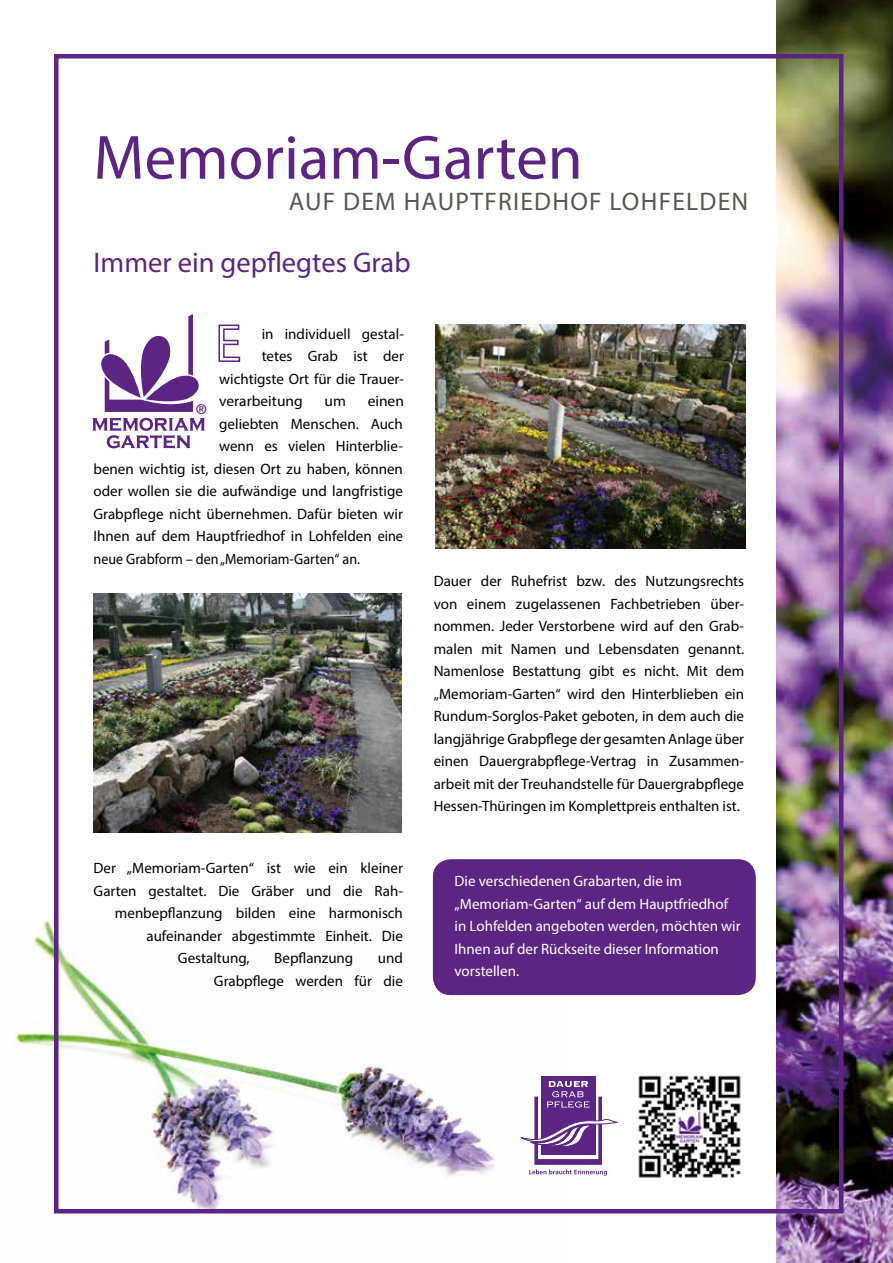
<style>
.page{position:relative;width:893px;height:1263px;background:#fff}
.page>*{position:absolute;margin:0;border:0;box-sizing:border-box;transform-origin:0 0}
.t1{font:63px "Myriad Pro";color:#5c2483}
.t2{font:28.5px "Myriad Pro";color:#5c2483}
.t3{font:25.5px "Myriad Pro";letter-spacing:.05em;color:#575756}
.t4{font:15px/22.5px "Myriad Pro";color:#000;text-align:right}
.t5{font:15px/22.5px "Myriad Pro";color:#fff}
.t6{font:15px "Myriad Pro";color:#000;scale:.94 1}
.t7{font:13.95px "Frutiger";color:#5c2483}
</style>
<div class="page">
<img style="left:776px;top:0;width:117px;height:1263px">
<img style="left:15px;top:919px;width:551px;height:295px">
<div style="left:54px;top:54px;width:789px;height:1159px;border:4px solid #5c2483"></div>
<svg style="left:218px;top:324px;width:23px;height:38px"></svg>
<svg style="left:92px;top:314px;width:113px;height:135px"></svg>
<img style="left:94px;top:593px;width:308px;height:240px">
<img style="left:435px;top:325px;width:311px;height:224px">
<div style="left:433px;top:859px;width:323px;height:136px;background:#5c2483;border-radius:18px"></div>
<img style="left:638px;top:1075px;width:103px;height:103px">
<div style="left:541px;top:1076px;width:54px;height:78px;background:#5c2483"></div>
<svg style="left:521px;top:1081px;width:96px;height:95px"></svg>
<h1 class="t1" style="left:94px;top:119px;width:491px">Memoriam-Garten</h1>
<h3 class="t3" style="left:289px;top:186px;width:461px">AUF DEM HAUPTFRIEDHOF LOHFELDEN</h3>
<h2 class="t2" style="left:94px;top:245px;width:319px">Immer ein gepflegtes Grab</h2>
<p class="t4" style="left:262px;top:322px;width:144px">in individuell gestal-</p>
<p class="t4" style="left:262px;top:345px;width:144px">tetes Grab ist der</p>
<p class="t4" style="left:219px;top:367px;width:186px">wichtigste Ort für die Trauer-</p>
<p class="t4" style="left:219px;top:390px;width:85px">verarbeitung</p>
<p class="t4" style="left:325px;top:390px;width:23px">um</p>
<p class="t4" style="left:368px;top:390px;width:38px">einen</p>
<p class="t4" style="left:219px;top:412px;width:185px">geliebten Menschen. Auch</p>
<p class="t4" style="left:219px;top:435px;width:185px">wenn es vielen Hinterblie-</p>
<p class="t4" style="left:94px;top:457px;width:311px">benen wichtig ist, diesen Ort zu haben, können</p>
<p class="t4" style="left:94px;top:480px;width:311px">oder wollen sie die aufwändige und langfristige</p>
<p class="t4" style="left:94px;top:502px;width:311px">Grabpflege nicht übernehmen. Dafür bieten wir</p>
<p class="t4" style="left:94px;top:525px;width:311px">Ihnen auf dem Hauptfriedhof in Lohfelden eine</p>
<p class="t6" style="left:94px;top:549px;width:285px">neue Grabform – den „Memoriam-Garten“ an.</p>
<p class="t7" style="left:196px;top:401px;width:13px">®</p>
<p class="t4" style="left:94px;top:857px;width:311px">Der „Memoriam-Garten“ ist wie ein kleiner</p>
<p class="t4" style="left:94px;top:879px;width:311px">Garten gestaltet. Die Gräber und die Rah-</p>
<p class="t4" style="left:115px;top:902px;width:289px">menbepflanzung bilden eine harmonisch</p>
<p class="t4" style="left:146px;top:924px;width:258px">aufeinander abgestimmte Einheit. Die</p>
<p class="t4" style="left:178px;top:947px;width:73px">Gestaltung,</p>
<p class="t4" style="left:274px;top:947px;width:81px">Bepflanzung</p>
<p class="t4" style="left:214px;top:947px;width:191px">und<br>Grabpflege werden für die</p>
<p class="t4" style="left:434px;top:570px;width:312px;text-align:justify">Dauer der Ruhefrist bzw. des Nutzungsrechts von einem zugelassenen Fachbetrieben über&shy;nommen. Jeder Verstorbene wird auf den Grab&shy;malen mit Namen und Lebensdaten genannt.<br>Namenlose Bestattung gibt es nicht. Mit dem „Memoriam-Garten“ wird den Hinterblieben ein Rundum-Sorglos-Paket geboten, in dem auch die langjährige Grabpflege der gesamten Anlage über einen Dauergrabpflege-Vertrag in Zusammen&shy;arbeit mit der Treuhandstelle für Dauergrabpflege Hessen-Thüringen im Komplettpreis enthalten ist.</p>
<p class="t5" style="left:455px;top:870px;width:288px">Die verschiedenen Grabarten, die im „Memoriam-Garten“ auf dem Hauptfriedhof in Lohfelden angeboten werden, möchten wir Ihnen auf der Rückseite dieser Information vorstellen.</p>
</div>
